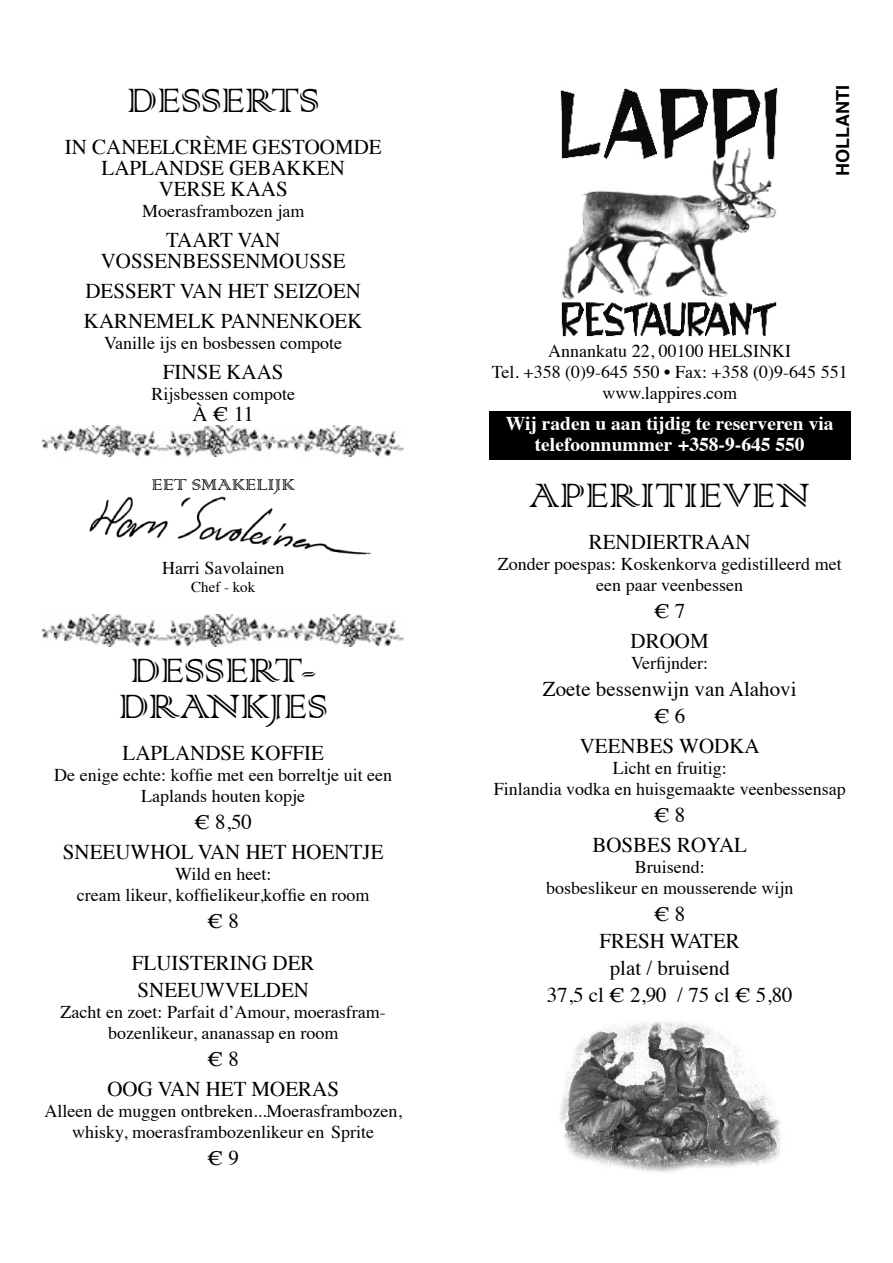
<style>
.page{position:relative;width:893px;height:1263px;background:#fff}
.page>*{position:absolute;margin:0;border:0;box-sizing:border-box;transform-origin:0 0}
.t1{font:45px/36px "Colonna";color:#000}
.t2{font:21px/30px "Times";color:#000;text-align:center}
.t3{font:21px "Colonna";color:#000}
.t4{font:700 19.5px/21px "Times";color:#fff;text-align:center}
.t5{font:18px/21px "Times";color:#000;text-align:center}
.t6{font:700 18px "Helvetica";color:#000}
.t7{font:15px "Times";color:#000}
</style>
<div class="page">
<img style="left:42px;top:615px;width:362px;height:31px">
<img style="left:560px;top:87px;width:218px;height:250px">
<div style="left:489px;top:411px;width:361px;height:49px;background:#000"></div>
<img style="left:560px;top:1021px;width:222px;height:151px">
<img style="left:42px;top:425px;width:362px;height:32px">
<img style="left:89px;top:497px;width:281px;height:57px">
<h1 class="t1" style="left:127px;top:81px;width:194px">Desserts</h1>
<p class="t2" style="left:65px;top:134px;width:318px;line-height:21px">IN CANEELCRÈME GESTOOMDE<br>LAPLANDSE GEBAKKEN<br>VERSE KAAS</p>
<p class="t5" style="left:142px;top:199px;width:164px">Moerasframbozen jam</p>
<p class="t2" style="left:166px;top:223px;width:15px">taart</p>
<p class="t2" style="left:238px;top:223px;width:16px">van</p>
<p class="t2" style="left:101px;top:244px;width:15px">vossenbessenmo</p>
<p class="t2" style="left:84px;top:244px;width:249px;text-align:left;text-indent:210px">usse<br>DESSERT VAN het seizoen karnemelk</p>
<p class="t2" style="left:221px;top:304px;width:16px">pannenkoek</p>
<p class="t5" style="left:104px;top:331px;width:239px">Vanille ijs en bosbessen compote</p>
<p class="t2" style="left:163px;top:355px;width:122px">FINSE KAAS</p>
<p class="t5" style="left:151px;top:382px;width:145px">Rijsbessen compote</p>
<p class="t2" style="left:192px;top:397px;width:63px">à € 11</p>
<p class="t3" style="left:152px;top:471px;width:145px">Eet smakelijk</p>
<p class="t5" style="left:162px;top:556px;width:124px">Harri Savolainen</p>
<p class="t7" style="left:191px;top:573px;width:66px">Chef - kok</p>
<h1 class="t1" style="left:119px;top:651px;width:210px">Dessert&shy;drankjes</h1>
<p class="t2" style="left:123px;top:736px;width:203px">LAPLANDSE KOFFIE</p>
<p class="t5" style="left:54px;top:763px;width:339px">De enige echte: koffie met een borreltje uit een<br>Laplands houten kopje</p>
<p class="t2" style="left:63px;top:805px;width:322px">€ 8,50<br>SNEEUWHOL VAN HET HOENTJE</p>
<p class="t5" style="left:77px;top:862px;width:294px">Wild en heet:<br>cream likeur, koffielikeur,koffie en room</p>
<p class="t2" style="left:132px;top:898px;width:184px;line-height:42px">€ 8<br>FLUISTERING DER</p>
<p class="t2" style="left:138px;top:973px;width:173px">SNEEUWVELDEN</p>
<p class="t5" style="left:61px;top:1000px;width:327px">Zacht en zoet: Parfait d’Amour, moerasfram&shy;bozenlikeur, ananassap en room</p>
<p class="t2" style="left:107px;top:1042px;width:233px">€ 8<br>OOG VAN HET MOERAS</p>
<p class="t5" style="left:45px;top:1099px;width:359px">Alleen de muggen ontbreken...Moerasframbozen, whisky, moerasframbozenlikeur en Sprite</p>
<p class="t2" style="left:208px;top:1141px;width:33px">€ 9</p>
<p class="t6" style="left:828px;top:176px;width:92px;rotate:-90deg">HOLLANTI</p>
<p class="t5" style="left:492px;top:339px;width:357px">Annankatu 22, 00100 HELSINKI<br>Tel. +358 (0)9-645 550 • Fax: +358 (0)9-645 551 www.lappires.com</p>
<p class="t4" style="left:506px;top:411px;width:329px">Wij raden u aan tijdig te reserveren via telefoonnummer +358-9-645 550</p>
<h1 class="t1" style="left:529px;top:476px;width:282px">Aperitieven</h1>
<p class="t2" style="left:589px;top:525px;width:29px">Rendiertraan</p>
<p class="t5" style="left:498px;top:551px;width:345px">Zonder poespas: Koskenkorva gedistilleerd met een paar veenbessen</p>
<p class="t2" style="left:654px;top:594px;width:33px">€ 7</p>
<p class="t2" style="left:631px;top:624px;width:17px">droom</p>
<p class="t5" style="left:631px;top:650px;width:78px">Verfijnder:</p>
<p class="t2" style="left:543px;top:673px;width:255px;line-height:27px">Zoete bessenwijn van Alahovi € 6</p>
<p class="t2" style="left:580px;top:729px;width:15px">veenbes</p>
<p class="t2" style="left:679px;top:729px;width:18px">wodka</p>
<p class="t5" style="left:494px;top:755px;width:353px">Licht en fruitig:<br>Finlandia vodka en huisgemaakte veenbessensap</p>
<p class="t2" style="left:654px;top:798px;width:33px">€ 8</p>
<p class="t2" style="left:592px;top:828px;width:14px">bosbes</p>
<p class="t2" style="left:677px;top:828px;width:57px">Royal</p>
<p class="t5" style="left:546px;top:854px;width:249px">Bruisend:<br>bosbeslikeur en mousserende wijn</p>
<p class="t2" style="left:547px;top:898px;width:247px;line-height:27px">€ 8<br>FRESH WATER<br>plat / bruisend<br>37,5 cl € 2,90 / 75 cl € 5,80</p>
</div>
